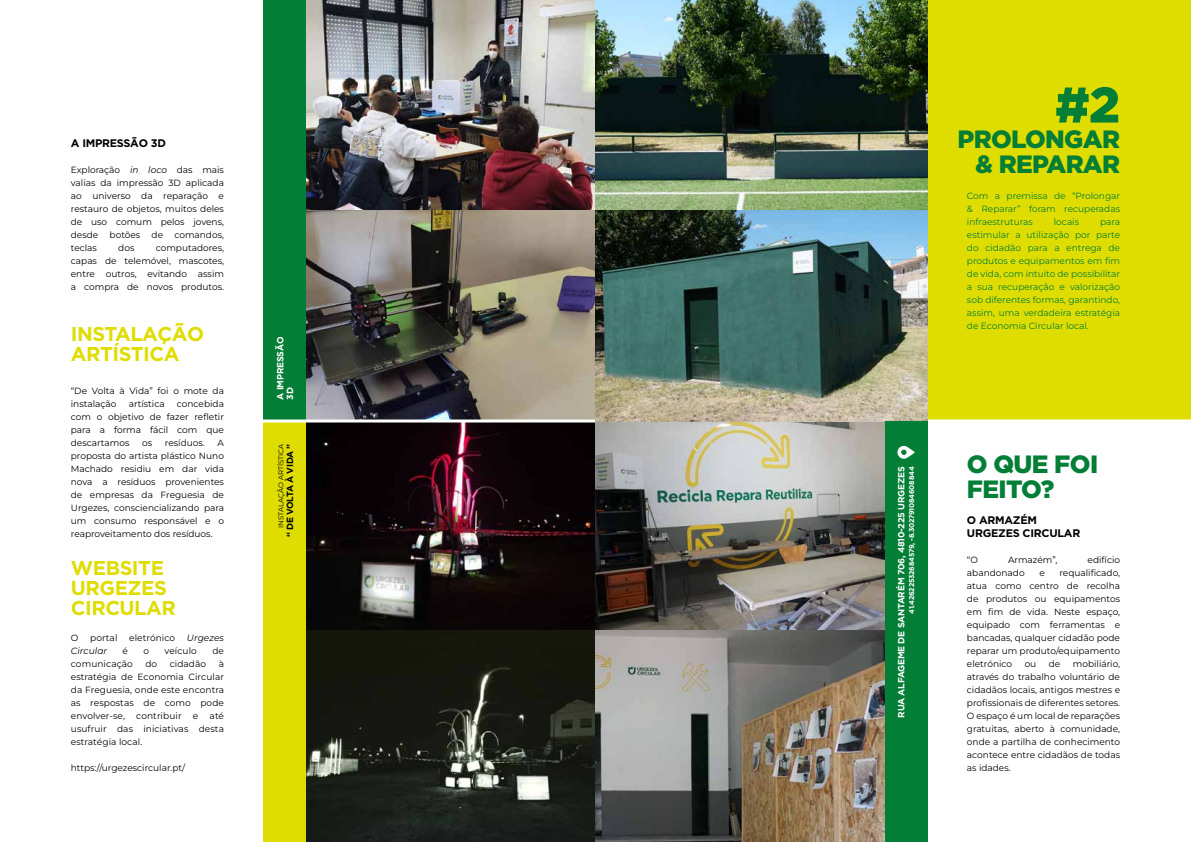
<style>
.page{position:relative;width:1191px;height:842px;background:#fff}
.page>*{position:absolute;margin:0;border:0;box-sizing:border-box;transform-origin:0 0}
.t1{font:900 50px "Gotham";color:#037e36}
.t2{font:900 25px/25px "Gotham";letter-spacing:-.025em;color:#037e36;text-align:right}
.t3{font:700 20px/20px "Gotham";letter-spacing:-.025em;color:#dfdd00}
.t4{font:700 11px/13px "Gotham";letter-spacing:-.025em;color:#000}
.t5{font:9px/13px "Montserrat";color:#000;text-align:justify}
.t6{font:9px/13px "Montserrat";color:#037e36;text-align:justify}
.t7{font:700 9px/9.7px "Gotham";letter-spacing:-.025em;color:#fff}
.t8{font:italic 9px "Montserrat";letter-spacing:.01em;color:#000}
.t9{font:700 9px "Gotham";letter-spacing:-.05em;color:#000}
.t10{font:700 7px "Gotham";letter-spacing:-.025em;color:#fff}
.t11{font:7px "Montserrat";letter-spacing:-.005em;color:#000}
.s1{font-style:italic}
</style>
<div class="page">
<div style="left:595px;top:0;width:596px;height:421px;background:#dfdd00"></div>
<img style="left:306px;top:0;width:621px;height:210px">
<img style="left:306px;top:210px;width:621px;height:209px">
<img style="left:306px;top:422px;width:578px;height:209px">
<img style="left:306px;top:631px;width:578px;height:211px">
<div style="left:264px;top:0;width:42px;height:421px;background:#037e36"></div>
<div style="left:264px;top:421px;width:42px;height:421px;background:#dfdd00"></div>
<hr style="left:253px;top:419px;width:938px;height:3px;background:#fff">
<div style="left:884px;top:421px;width:43px;height:421px;background:#037e36"></div>
<svg style="left:897px;top:446px;width:17px;height:13px"></svg>
<p class="t4" style="left:71px;top:136px;width:97px">A IMPRESSÃO 3D</p>
<p class="t5" style="left:71px;top:163px;width:155px">Exploração <span class="s1">in loco</span> das mais valias da impressão 3D aplicada ao universo da reparação e restauro de objetos, muitos deles de uso comum pelos jovens, desde</p>
<p class="t5" style="left:110px;top:228px;width:32px">botões</p>
<p class="t5" style="left:152px;top:228px;width:13px">de</p>
<p class="t5" style="left:174px;top:228px;width:51px">comandos,</p>
<p class="t5" style="left:71px;top:241px;width:28px">teclas</p>
<p class="t5" style="left:118px;top:241px;width:18px">dos</p>
<p class="t5" style="left:71px;top:241px;width:155px;text-indent:85px">computadores, capas de telemóvel, mascotes, entre outros, evitando assim a compra de novos produtos.</p>
<h3 class="t3" style="left:71px;top:323px;width:135px">INSTALAÇÃO<br>ARTÍSTICA</h3>
<p class="t5" style="left:71px;top:384px;width:155px">“De Volta à Vida” foi o mote da instalação</p>
<p class="t5" style="left:71px;top:397px;width:155px;text-indent:106px">concebida com o objetivo de fazer refletir para a forma fácil com que descartamos</p>
<p class="t5" style="left:129px;top:397px;width:37px">artística</p>
<p class="t5" style="left:142px;top:436px;width:12px">os</p>
<p class="t5" style="left:165px;top:436px;width:41px">resíduos.</p>
<p class="t5" style="left:71px;top:436px;width:155px;text-indent:147px">A proposta do artista plástico Nuno Machado residiu em dar vida nova a resíduos provenientes de empresas da Freguesia de Urgezes, consciencializando para um consumo responsável e o reaproveitamento dos resíduos.</p>
<h3 class="t3" style="left:71px;top:558px;width:106px">WEBSITE<br>URGEZES<br>CIRCULAR</h3>
<p class="t5" style="left:71px;top:631px;width:9px">O</p>
<p class="t5" style="left:90px;top:631px;width:29px">portal</p>
<p class="t5" style="left:129px;top:631px;width:48px">eletrónico</p>
<p class="t8" style="left:187px;top:631px;width:39px">Urgezes</p>
<p class="t8" style="left:71px;top:644px;width:38px">Circular</p>
<p class="t5" style="left:123px;top:644px;width:7px">é</p>
<p class="t5" style="left:143px;top:644px;width:7px">o</p>
<p class="t5" style="left:165px;top:644px;width:34px">veículo</p>
<p class="t5" style="left:212px;top:644px;width:13px">de</p>
<p class="t5" style="left:71px;top:657px;width:64px">comunicação</p>
<p class="t5" style="left:145px;top:657px;width:13px">do</p>
<p class="t5" style="left:170px;top:657px;width:38px">cidadão</p>
<p class="t5" style="left:71px;top:657px;width:155px;text-indent:148px">à estratégia de Economia Circular da Freguesia, onde este encontra as respostas de como pode envolver-se,</p>
<p class="t5" style="left:136px;top:709px;width:47px">contribuir</p>
<p class="t5" style="left:193px;top:709px;width:7px">e</p>
<p class="t5" style="left:71px;top:709px;width:155px;text-indent:139px">até usufruir das iniciativas desta estratégia local.</p>
<p class="t5" style="left:71px;top:761px;width:116px">https://urgezescircular.pt/</p>
<p class="t7" style="left:275px;top:400px;width:65px;rotate:-90deg">A IMPRESSÃO<br>3D</p>
<p class="t11" style="left:276px;top:528px;width:85px;rotate:-90deg">INSTALAÇÃO ARTÍSTICA</p>
<p class="t9" style="left:285px;top:537px;width:95px;rotate:-90deg">“ DE VOLTA À VIDA ”</p>
<h1 class="t1" style="left:1054px;top:76px;width:67px">#2</h1>
<h2 class="t2" style="left:957px;top:126px;width:164px">PROLONGAR &amp; REPARAR</h2>
<p class="t6" style="left:967px;top:189px;width:155px">Com a premissa de “Prolongar &amp; Reparar” foram recuperadas infraestruturas</p>
<p class="t6" style="left:1053px;top:215px;width:27px">locais</p>
<p class="t6" style="left:967px;top:215px;width:155px;text-indent:133px">para estimular a utilização por parte do cidadão para a entrega de produtos e equipamentos em fim de vida, com intuito de possibilitar a sua recuperação e valorização sob diferentes formas, garantindo, assim, uma verdadeira estratégia de Economia Circular local.</p>
<p class="t7" style="left:896px;top:718px;width:253px;rotate:-90deg">RUA ALFAGEME DE SANTARÉM 706, 4810-225 URGEZES</p>
<p class="t10" style="left:907px;top:614px;width:149px;rotate:-90deg">41.42622532684579, -8.302791084608844</p>
<h2 class="t2" style="left:967px;top:451px;width:133px;text-align:left">O QUE FOI<br>FEITO?</h2>
<p class="t4" style="left:967px;top:513px;width:115px">O ARMAZÉM<br>URGEZES CIRCULAR</p>
<p class="t5" style="left:967px;top:553px;width:12px">“O</p>
<p class="t5" style="left:1008px;top:553px;width:51px">Armazém”,</p>
<p class="t5" style="left:1087px;top:553px;width:34px">edifício</p>
<p class="t5" style="left:967px;top:566px;width:59px">abandonado</p>
<p class="t5" style="left:1039px;top:566px;width:7px">e</p>
<p class="t5" style="left:967px;top:566px;width:155px;text-indent:92px">requalificado, atua como centro de recolha de produtos ou equipamentos em fim de vida. Neste espaço, equipado com ferramentas e bancadas, qualquer cidadão pode reparar um produto/equipamento eletrónico</p>
<p class="t5" style="left:967px;top:657px;width:155px;text-indent:106px">mobiliário, através do trabalho voluntário de cidadãos locais, antigos mestres e profissionais de diferentes setores.<br>O espaço é um local de reparações gratuitas, aberto à comunidade, onde a partilha de conhecimento acontece entre cidadãos de todas as idades.</p>
<p class="t5" style="left:1024px;top:657px;width:13px">ou</p>
<p class="t5" style="left:1048px;top:657px;width:13px">de</p>
</div>
